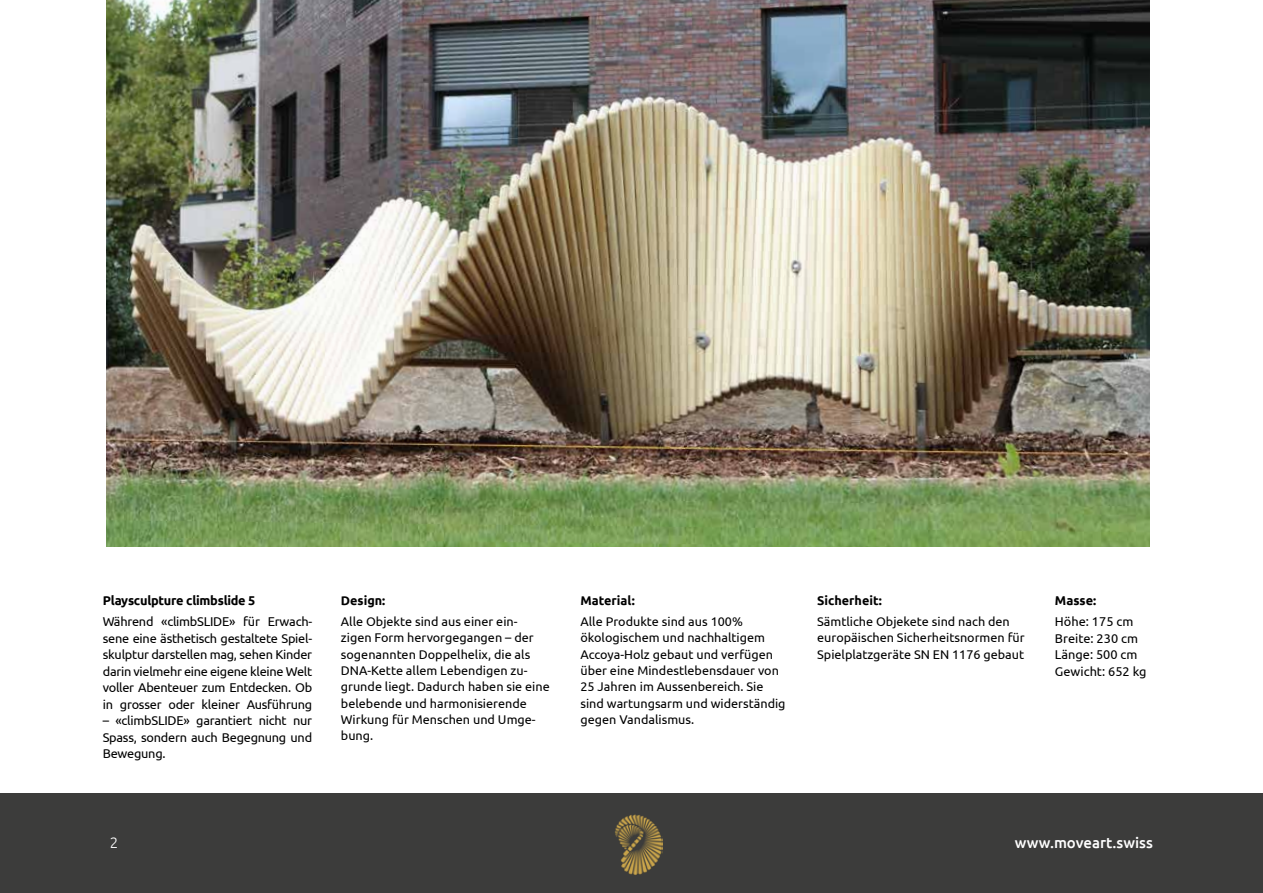
<style>
.page{position:relative;width:1263px;height:893px;background:#fff}
.page>*{position:absolute;margin:0;border:0;box-sizing:border-box;transform-origin:0 0}
.t1{font:500 15px "Ubuntu";color:#fff}
.t2{font:300 15px "Ubuntu";color:#fff}
.t3{font:12.75px/16.5px "Ubuntu";letter-spacing:-.02em;color:#000;text-align:justify}
.t4{font:12.75px/16.5px "Ubuntu";color:#000}
.t5{font:700 12.75px "Ubuntu";letter-spacing:-.02em;color:#000}
.t6{font:12.6px/16.4px "Ubuntu";color:#000}
.t7{font:700 12.6px "Ubuntu";color:#000}
</style>
<div class="page">
<div style="left:0;top:794px;width:1263px;height:99px;background:#3c3c3b"></div>
<img style="left:615px;top:814px;width:48px;height:61px">
<img style="left:106px;top:0;width:1043px;height:546px">
<p class="t5" style="left:103px;top:593px;width:154px">Playsculpture climbslide 5</p>
<p class="t3" style="left:103px;top:613px;width:211px">Während «climbSLIDE» für Erwach&shy;sene eine ästhetisch gestaltete Spiel&shy;skulptur darstellen mag, sehen Kinder darin vielmehr eine eigene kleine Welt voller Abenteuer zum Entdecken. Ob in grosser oder kleiner Ausführung</p>
<p class="t3" style="left:103px;top:712px;width:211px">– «climbSLIDE» garantiert nicht nur Spass, sondern auch Begegnung und Bewegung.</p>
<p class="t7" style="left:341px;top:593px;width:46px">Design:</p>
<p class="t6" style="left:341px;top:613px;width:210px">Alle Objekte sind aus einer ein&shy;zigen Form hervorgegangen – der sogenannten Doppelhelix, die als<br>DNA-Kette allem Lebendigen zu&shy;grunde liegt. Dadurch haben sie eine belebende und harmonisierende<br>Wirkung für Menschen und Umge&shy;bung.</p>
<p class="t7" style="left:580px;top:593px;width:56px">Material:</p>
<p class="t6" style="left:580px;top:613px;width:207px">Alle Produkte sind aus 100% ökologischem und nachhaltigem<br>Accoya-Holz gebaut und verfügen über eine Mindestlebensdauer von<br>25 Jahren im Aussenbereich. Sie sind wartungsarm und widerständig gegen Vandalismus.</p>
<p class="t7" style="left:817px;top:593px;width:66px">Sicherheit:</p>
<p class="t6" style="left:817px;top:613px;width:209px">Sämtliche Objekete sind nach den europäischen Sicherheitsnormen für<br>Spielplatzgeräte SN EN 1176 gebaut</p>
<p class="t5" style="left:1055px;top:593px;width:43px">Masse:</p>
<p class="t4" style="left:1055px;top:613px;width:93px">Höhe: 175 cm<br>Breite: 230 cm<br>Länge: 500 cm<br>Gewicht: 652 kg</p>
<p class="t2" style="left:110px;top:834px;width:10px">2</p>
<p class="t1" style="left:1015px;top:834px;width:140px">www.moveart.swiss</p>
</div>
